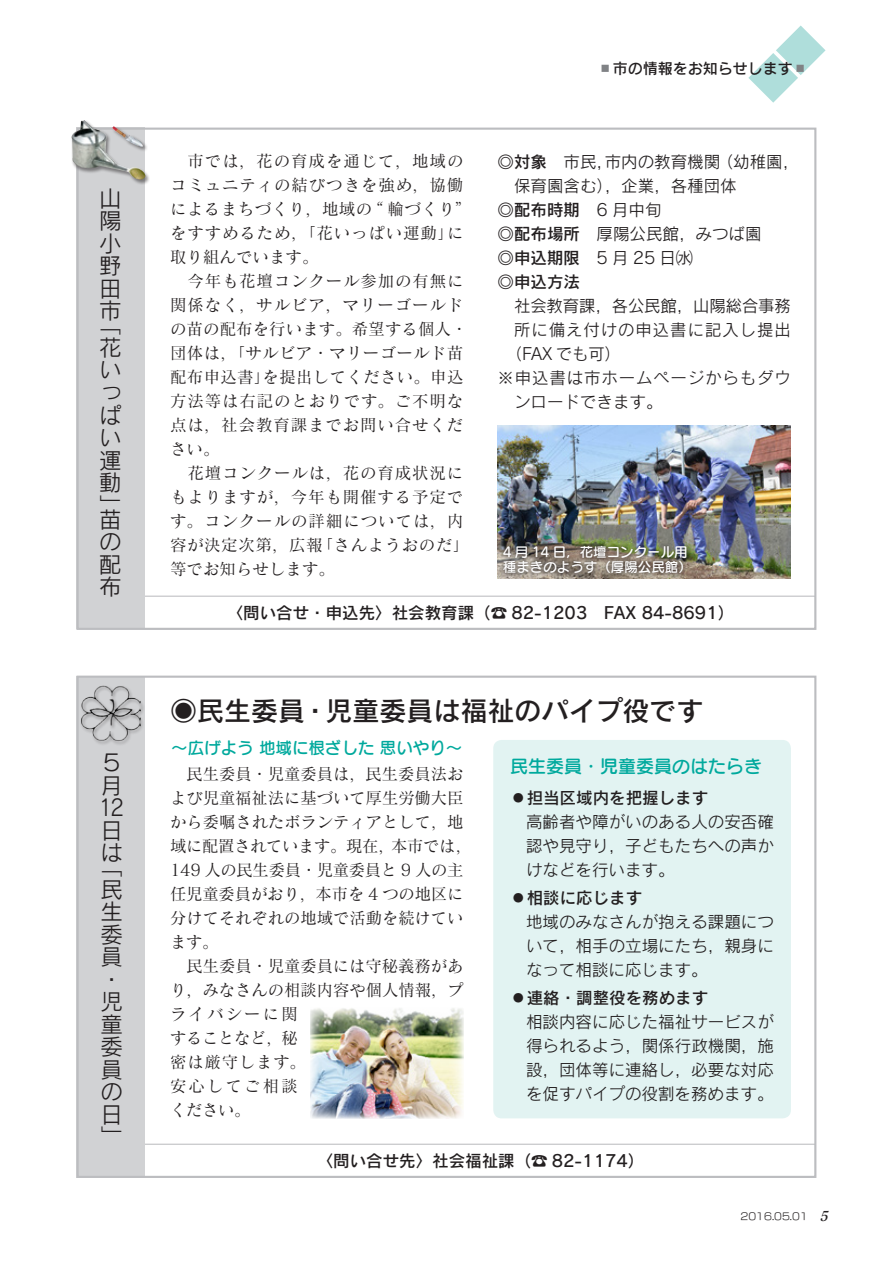
<style>
.page{position:relative;width:893px;height:1263px;background:#fff}
.page>*{position:absolute;margin:0;border:0;box-sizing:border-box;transform-origin:0 0}
._２行目以降字下げ{font:27px "Rodin Pro DB";color:#231f20}
.t1{font:22.5px/22.5px "Rodin Pro M";color:#231f20;text-align:justify}
.t2{font:18px "Seurat Pro DB";color:#00a99d}
.t3{font:16.5px/24px "Matisse Pro M";letter-spacing:.05em;color:#231f20}
.t4{font:16.5px/24px "Rodin Pro M";color:#231f20;text-align:justify}
.t5{font:16.5px/24px "Matisse Pro M";color:#231f20}
.t6{font:16.5px "Rodin Pro N DB";color:#231f20}
.t7{font:16.5px "Rodin Pro DB";color:#231f20}
.t8{font:16.5px/24px "Rodin Pro M";letter-spacing:.05em;color:#231f20}
.t9{font:16.5px "Seurat Pro DB";color:#00a99d}
.t10{font:16.5px "Rodin Pro M";letter-spacing:.065em;color:#231f20}
.t11{font:15px "Rodin Cattleya Pro DB";color:#231f20}
.t12{font:13.5px "Seurat Pro DB";color:#fff}
.t13{font:9.75px "New Rodin Pro M";color:#231f20}
.s1{color:#808285}
.s2{font-family:"Rodin Pro DB"}
.s3{font-family:"Rodin Pro M"}
.s4{font-family:"Rodin Pro N DB"}
.s5{font-family:"Matisse Eleganto Pro B";font-style:italic;font-size:13.5px}
</style>
<div class="page">
<svg style="left:748px;top:26px;width:77px;height:77px"></svg>
<div style="left:77px;top:1144px;width:739px;height:33px;border:1px solid #bcbdc0"></div>
<div style="left:77px;top:596px;width:739px;height:33px;border:1px solid #bcbdc0"></div>
<div style="left:77px;top:128px;width:68px;height:501px;background:#d1d2d4"></div>
<div style="left:77px;top:676px;width:68px;height:501px;background:#d1d2d4"></div>
<div style="left:493px;top:740px;width:298px;height:378px;background:#e2f3f2;border-radius:9px"></div>
<div style="left:70px;top:120px;width:80px;height:64px;background:#231f20;opacity:.5"></div>
<img style="left:71px;top:120px;width:74px;height:60px">
<div style="left:80px;top:684px;width:65px;height:61px;background:#231f20;opacity:.5"></div>
<img style="left:81px;top:684px;width:59px;height:59px">
<img style="left:497px;top:425px;width:294px;height:153px">
<img style="left:310px;top:1008px;width:154px;height:110px">
<img style="left:499px;top:542px;width:192px;height:35px">
<div style="left:112px;top:126px;width:36px;height:26px;background:#231f20;opacity:.5"></div>
<img style="left:112px;top:126px;width:31px;height:21px">
<p class="t1" style="left:99px;top:186px;width:23px">山陽小野田市</p>
<p class="t1" style="left:99px;top:313px;width:24px">「花いっぱい運動」</p>
<p class="t1" style="left:99px;top:507px;width:23px">苗の配布</p>
<p class="t1" style="left:98px;top:751px;width:27px;text-align:left">５月<br>12日は</p>
<p class="t1" style="left:100px;top:854px;width:23px;text-align:left">「民生委員・児童委員の日」</p>
<p class="t3" style="left:170px;top:149px;width:303px">　市では，花の育成を通じて，地域のコミュニティの結びつきを強め，協働によるまちづくり，地域の “ 輪づくり”をすすめるため，「花いっぱい運動」に取り組んでいます。</p>
<p class="t3" style="left:170px;top:269px;width:299px;text-indent:17px">今年も花壇コンクール参加の有無に関係なく，サルビア，マリーゴールドの苗の配布を行います。希望する個人・団体は，「サルビア・マリーゴールド苗配布申込書」を提出してください。申込方法等は右記のとおりです。ご不明な点は，社会教育課までお問い合せください。</p>
<p class="t3" style="left:170px;top:461px;width:301px">　花壇コンクールは，花の育成状況にもよりますが，今年も開催する予定です。コンクールの詳細については，内容が決定次第，広報「さんようおのだ」等でお知らせします。</p>
<p class="t11" style="left:598px;top:58px;width:211px"><span class="s1">▪</span>市の情報をお知らせします<span class="s1">▪</span></p>
<p class="t4" style="left:514px;top:149px;width:287px;text-indent:-16px"><span class="s2">◎対象　</span>市民，市内の教育機関（幼稚園，保育園含む），企業，各種団体</p>
<p class="t7" style="left:497px;top:198px;width:166px">◎配布時期　<span class="s3">6 月中旬</span></p>
<p class="t4" style="left:497px;top:221px;width:265px"><span class="s2">◎配布場所</span>　厚陽公民館，みつば園</p>
<p class="t4" style="left:497px;top:245px;width:197px"><span class="s2">◎申込期限</span>　5 月 25 日㈬</p>
<p class="t7" style="left:497px;top:270px;width:84px">◎申込方法</p>
<p class="t4" style="left:514px;top:293px;width:278px">社会教育課，各公民館，山陽総合事務</p>
<p class="t10" style="left:514px;top:319px;width:278px">所に備え付けの申込書に記入し提出</p>
<p class="t4" style="left:506px;top:341px;width:117px">（FAX でも可）</p>
<p class="t8" style="left:514px;top:365px;width:278px;text-indent:-16px">※申込書は市ホームページからもダウンロードできます。</p>
<p class="t12" style="left:503px;top:543px;width:186px">4 月 14 日，花壇コンクール用</p>
<p class="t12" style="left:503px;top:558px;width:190px">種まきのようす（厚陽公民館）</p>
<p class="t6" style="left:227px;top:602px;width:509px">〈問い合せ・申込先〉社会教育課（☎ 82-1203　FAX 84-8691）</p>
<p class="_２行目以降字下げ" style="left:170px;top:693px;width:535px"><span class="s4">◉</span>民生委員・児童委員は福祉のパイプ役です</p>
<p class="t9" style="left:171px;top:737px;width:293px">〜広げよう 地域に根ざした 思いやり〜</p>
<p class="t5" style="left:170px;top:761px;width:303px">　民生委員・児童委員は，民生委員法および児童福祉法に基づいて厚生労働大臣から委嘱されたボランティアとして，地域に配置されています。現在，本市では，<br>149 人の民生委員・児童委員と 9 人の主任児童委員がおり，本市を 4 つの地区に分けてそれぞれの地域で活動を続けています。</p>
<p class="t5" style="left:170px;top:953px;width:295px">　民生委員・児童委員には守秘義務があり，みなさんの相談内容や個人情報，プライバシーに関<br>することなど，秘<br>密は厳守します。<br>安心してご相談<br>ください。</p>
<p class="t2" style="left:510px;top:754px;width:253px">民生委員・児童委員のはたらき</p>
<p class="t7" style="left:510px;top:787px;width:199px">◦担当区域内を把握します</p>
<p class="t4" style="left:526px;top:809px;width:249px">高齢者や障がいのある人の安否確認や見守り，子どもたちへの声かけなどを行います。</p>
<p class="t7" style="left:510px;top:887px;width:133px">◦相談に応じます</p>
<p class="t4" style="left:526px;top:909px;width:249px">地域のみなさんが抱える課題について，相手の立場にたち，親身になって相談に応じます。</p>
<p class="t7" style="left:510px;top:987px;width:199px">◦連絡・調整役を務めます</p>
<p class="t4" style="left:526px;top:1010px;width:249px">相談内容に応じた福祉サービスが得られるよう，関係行政機関，施設，団体等に連絡し，必要な対応を促すパイプの役割を務めます。</p>
<p class="t6" style="left:317px;top:1150px;width:329px">〈問い合せ先〉社会福祉課（☎ 82-1174）</p>
<p class="t13" style="left:740px;top:1208px;width:93px">2016.05.01 <span class="s5">5</span></p>
</div>
